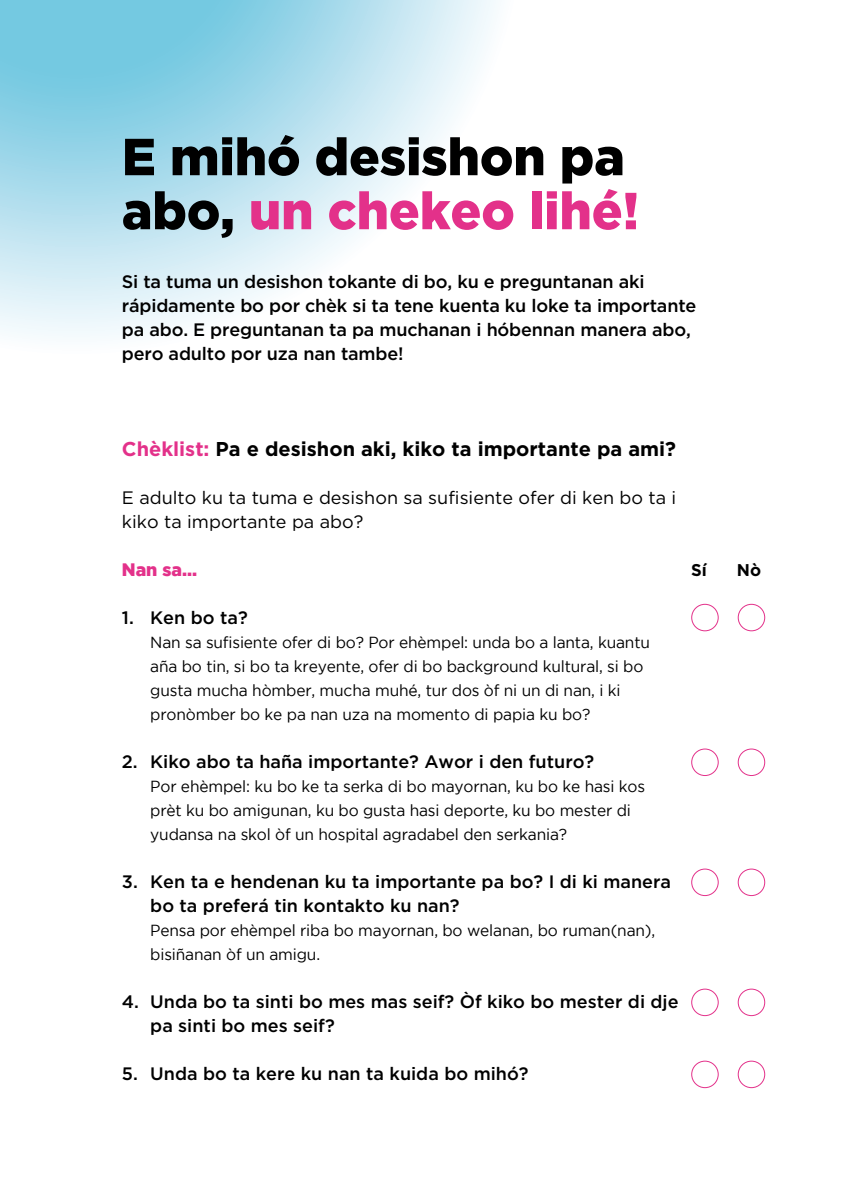
<style>
.page{position:relative;width:842px;height:1191px;background:#fff}
.page>*{position:absolute;margin:0;border:0;box-sizing:border-box;transform-origin:0 0}
.H1_Heading_26pt{font:900 52px/54px "Gotham";color:#000}
.Tussenkopje_10_12pt{font:700 20px "Gotham";color:#000}
.bodycopy_vragenlijst{font:500 18px/24px "Gotham";color:#000}
.P_intro{font:500 18px/24px "Gotham";letter-spacing:-.01em;color:#000}
.Bodycopy{font:18px/24px "Gotham";color:#000}
.Tussenkopje_9_12pt_regular{font:900 18px "Gotham";color:#e3318a}
.P_antwoord{font:700 17px "Gotham";color:#000}
.bodycopy_vragenlijst-2{font:16px/24px "Gotham";letter-spacing:-.01em;color:#000}
.s1{color:#e3318a}
</style>
<div class="page">
<svg style="left:0;top:0;width:496px;height:337px"></svg>
<div style="left:691px;top:604px;width:28px;height:27px;border:1px solid #e3318a;border-radius:50%"></div>
<div style="left:738px;top:604px;width:27px;height:27px;border:1px solid #e3318a;border-radius:50%"></div>
<div style="left:691px;top:748px;width:28px;height:28px;border:1px solid #e3318a;border-radius:50%"></div>
<div style="left:738px;top:748px;width:27px;height:28px;border:1px solid #e3318a;border-radius:50%"></div>
<div style="left:691px;top:868px;width:28px;height:28px;border:1px solid #e3318a;border-radius:50%"></div>
<div style="left:738px;top:868px;width:27px;height:28px;border:1px solid #e3318a;border-radius:50%"></div>
<div style="left:691px;top:988px;width:28px;height:28px;border:1px solid #e3318a;border-radius:50%"></div>
<div style="left:738px;top:988px;width:27px;height:28px;border:1px solid #e3318a;border-radius:50%"></div>
<div style="left:691px;top:1060px;width:28px;height:28px;border:1px solid #e3318a;border-radius:50%"></div>
<div style="left:738px;top:1060px;width:27px;height:28px;border:1px solid #e3318a;border-radius:50%"></div>
<h1 class="H1_Heading_26pt" style="left:122px;top:128px;width:519px">E mihó desishon pa abo, <span class="s1">un chekeo lihé!</span></h1>
<p class="P_intro" style="left:122px;top:269px;width:576px">Si ta tuma un desishon tokante di bo, ku e preguntanan aki rápidamente bo por chèk si ta tene kuenta ku loke ta importante pa abo. E preguntanan ta pa muchanan i hóbennan manera abo, pero adulto por uza nan tambe!</p>
<p class="Tussenkopje_10_12pt" style="left:122px;top:436px;width:556px"><span class="s1">Chèklist:</span> Pa e desishon aki, kiko ta importante pa ami?</p>
<p class="Bodycopy" style="left:122px;top:485px;width:556px">E adulto ku ta tuma e desishon sa sufisiente ofer di ken bo ta i kiko ta importante pa abo?</p>
<p class="Tussenkopje_9_12pt_regular" style="left:122px;top:559px;width:77px">Nan sa...</p>
<p class="bodycopy_vragenlijst" style="left:122px;top:605px;width:127px">1. Ken bo ta?</p>
<p class="bodycopy_vragenlijst-2" style="left:150px;top:630px;width:501px">Nan sa sufisiente ofer di bo? Por ehèmpel: unda bo a lanta, kuantu aña bo tin, si bo ta kreyente, ofer di bo background kultural, si bo gusta mucha hòmber, mucha muhé, tur dos òf ni un di nan, i ki pronòmber bo ke pa nan uza na momento di papia ku bo?</p>
<p class="bodycopy_vragenlijst" style="left:122px;top:749px;width:474px">2. Kiko abo ta haña importante? Awor i den futuro?</p>
<p class="bodycopy_vragenlijst-2" style="left:150px;top:774px;width:496px">Por ehèmpel: ku bo ke ta serka di bo mayornan, ku bo ke hasi kos prèt ku bo amigunan, ku bo gusta hasi deporte, ku bo mester di yudansa na skol òf un hospital agradabel den serkania?</p>
<p class="bodycopy_vragenlijst" style="left:150px;top:869px;width:522px;text-indent:-28px">3. Ken ta e hendenan ku ta importante pa bo? I di ki manera bo ta preferá tin kontakto ku nan?</p>
<p class="bodycopy_vragenlijst-2" style="left:150px;top:918px;width:507px">Pensa por ehèmpel riba bo mayornan, bo welanan, bo ruman(nan), bisiñanan òf un amigu.</p>
<p class="bodycopy_vragenlijst" style="left:150px;top:989px;width:530px;text-indent:-28px">4. Unda bo ta sinti bo mes mas seif? Òf kiko bo mester di dje pa sinti bo mes seif?</p>
<p class="bodycopy_vragenlijst" style="left:122px;top:1061px;width:408px">5. Unda bo ta kere ku nan ta kuida bo mihó?</p>
<p class="P_antwoord" style="left:691px;top:559px;width:17px">Sí</p>
<p class="P_antwoord" style="left:737px;top:559px;width:26px">Nò</p>
</div>
